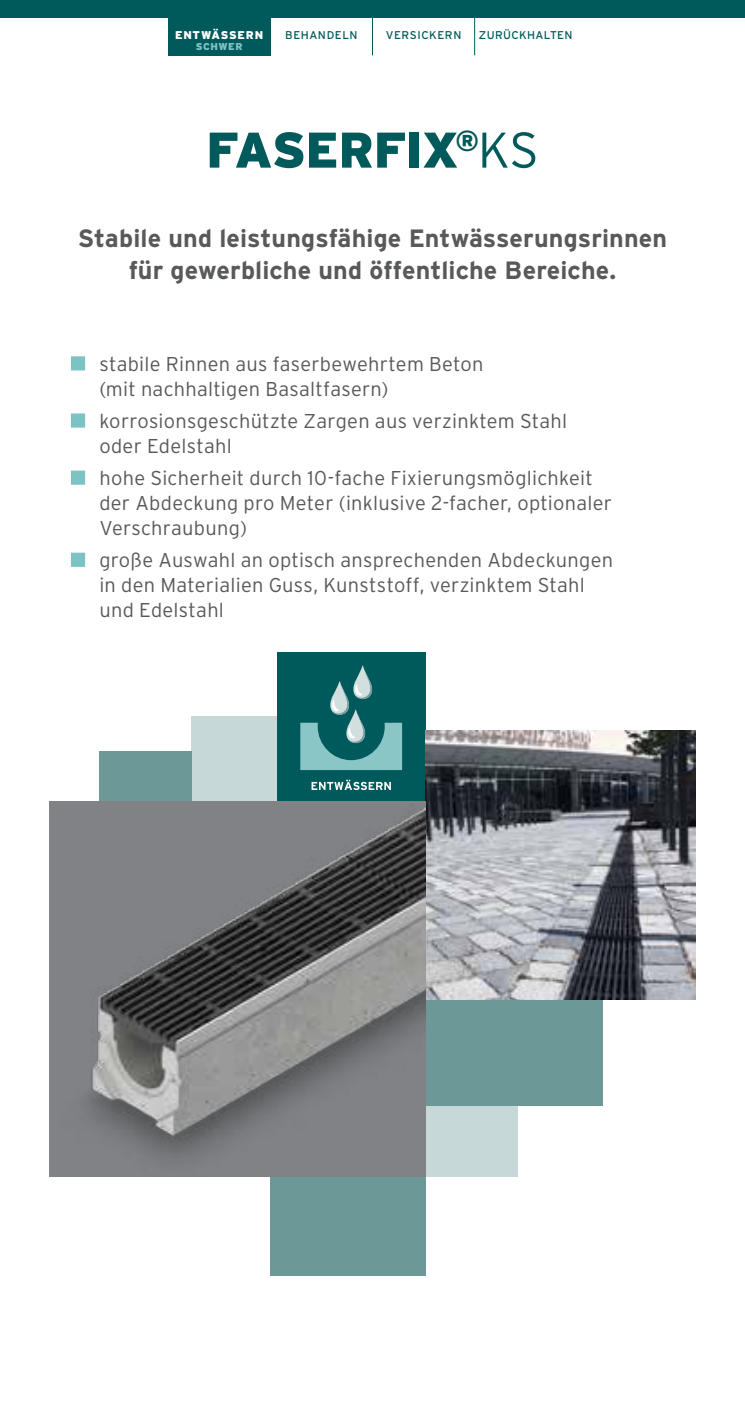
<style>
.page{position:relative;width:745px;height:1418px;background:#fff}
.page>*{position:absolute;margin:0;border:0;box-sizing:border-box;transform-origin:0 0}
.t1{font:900 50px "Interstate";letter-spacing:-.015em;color:#00595a}
.t2{font:700 25px/32.5px "Interstate";letter-spacing:.005em;color:#58595b;text-align:center}
.t3{font:300 20px/25px "Interstate";letter-spacing:.015em;color:#58595b}
.t4{font:11.25px "Interstate";letter-spacing:.045em;color:#00595a}
.t5{font:900 11.25px "Interstate";letter-spacing:.065em;color:#fff}
.t6{font:900 10px "Interstate";letter-spacing:.055em;color:#7ec3c3}
.s1{font-weight:300}
</style>
<div class="page">
<div style="left:0;top:0;width:744px;height:18px;background:#00595a"></div>
<div style="left:168px;top:0;width:102px;height:55px;background:#00595a"></div>
<hr style="left:372px;top:0;width:1px;height:55px;background:#00595a">
<hr style="left:474px;top:0;width:1px;height:55px;background:#00595a">
<hr style="left:270px;top:0;width:1px;height:55px;background:#00595a">
<div style="left:71px;top:356px;width:14px;height:14px;background:#7ec3c3;border:1px solid #7ec3c3"></div>
<div style="left:71px;top:413px;width:14px;height:14px;background:#7ec3c3;border:1px solid #7ec3c3"></div>
<div style="left:71px;top:470px;width:14px;height:15px;background:#7ec3c3;border:1px solid #7ec3c3"></div>
<div style="left:71px;top:552px;width:14px;height:15px;background:#7ec3c3;border:1px solid #7ec3c3"></div>
<div style="left:191px;top:716px;width:85px;height:85px;background:#c6d8d7"></div>
<div style="left:99px;top:751px;width:92px;height:50px;background:#6c9898"></div>
<div style="left:270px;top:1176px;width:155px;height:99px;background:#6c9898"></div>
<div style="left:425px;top:999px;width:177px;height:107px;background:#6c9898"></div>
<div style="left:425px;top:1106px;width:92px;height:70px;background:#c6d8d7"></div>
<div style="left:276px;top:652px;width:149px;height:149px;background:#00595a"></div>
<svg style="left:300px;top:666px;width:102px;height:104px"></svg>
<svg style="left:311px;top:779px;width:79px;height:11px"></svg>
<img style="left:425px;top:730px;width:269px;height:269px">
<img style="left:50px;top:801px;width:375px;height:375px">
<p class="t5" style="left:175px;top:28px;width:89px">ENTWÄSSERN</p>
<p class="t4" style="left:285px;top:29px;width:74px">BEHANDELN</p>
<p class="t4" style="left:385px;top:29px;width:77px">VERSICKERN</p>
<p class="t6" style="left:195px;top:40px;width:49px">SCHWER</p>
<p class="t4" style="left:478px;top:29px;width:95px">ZURÜCKHALTEN</p>
<h1 class="t1" style="left:206px;top:121px;width:334px">FASERFIX<sup>®</sup><span class="s1">KS</span></h1>
<p class="t2" style="left:78px;top:222px;width:590px">Stabile und leistungsfähige Entwässerungsrinnen für gewerbliche und öffentliche Bereiche.</p>
<p class="t3" style="left:99px;top:351px;width:385px">stabile Rinnen aus faserbewehrtem Beton (mit nachhaltigen Basaltfasern)</p>
<p class="t3" style="left:99px;top:408px;width:469px">korrosionsgeschützte Zargen aus verzinktem Stahl oder Edelstahl</p>
<p class="t3" style="left:99px;top:465px;width:514px">hohe Sicherheit durch 10-fache Fixierungsmöglichkeit der Abdeckung pro Meter (inklusive 2-facher, optionaler<br>Verschraubung)</p>
<p class="t3" style="left:99px;top:547px;width:515px">große Auswahl an optisch ansprechenden Abdeckungen in den Materialien Guss, Kunststoff, verzinktem Stahl und Edelstahl</p>
</div>
